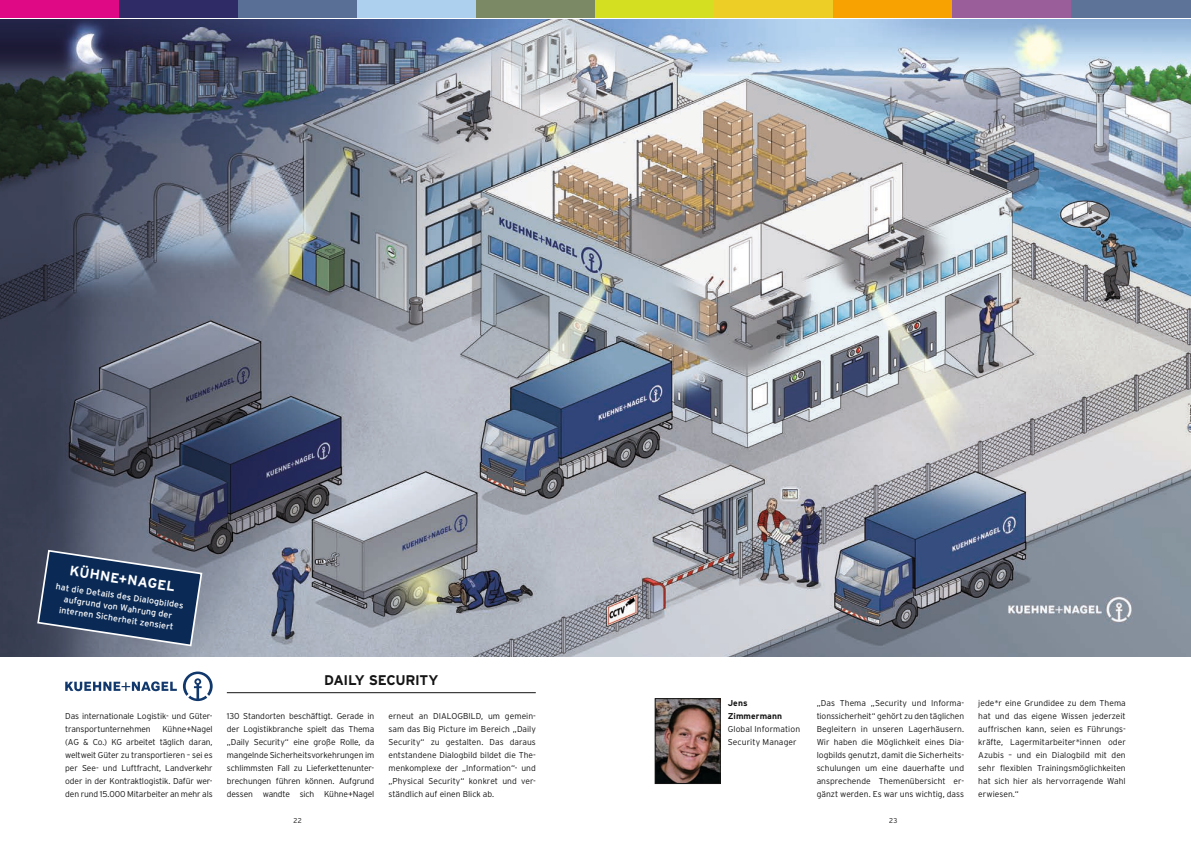
<style>
.page{position:relative;width:1191px;height:842px;background:#fff}
.page>*{position:absolute;margin:0;border:0;box-sizing:border-box;transform-origin:0 0}
.t1{font:700 14px "Interstate";color:#131413}
.t2{font:700 13.8px "Interstate";color:#fff}
.t3{font:8.8px/11.4px "Interstate";color:#fff;text-align:center}
.t4{font:300 8.5px/13px "Interstate";letter-spacing:-.005em;color:#131413;text-align:justify}
.t5{font:700 8.5px/13px "Interstate";letter-spacing:.015em;color:#131413}
.t6{font:300 7px "Interstate";color:#131413}
</style>
<div class="page">
<div style="left:0;top:0;width:119px;height:17px;background:#e00985"></div>
<div style="left:119px;top:0;width:119px;height:17px;background:#2f2b66"></div>
<div style="left:238px;top:0;width:119px;height:17px;background:#5a6f95"></div>
<div style="left:357px;top:0;width:119px;height:17px;background:#acd0ed"></div>
<div style="left:476px;top:0;width:119px;height:17px;background:#7b8964"></div>
<div style="left:595px;top:0;width:119px;height:17px;background:#d4df21"></div>
<div style="left:714px;top:0;width:119px;height:17px;background:#edce26"></div>
<div style="left:833px;top:0;width:119px;height:17px;background:#f7a200"></div>
<div style="left:952px;top:0;width:119px;height:17px;background:#9a5e9b"></div>
<div style="left:1071px;top:0;width:120px;height:17px;background:#5d7498"></div>
<img style="left:0;top:20px;width:1191px;height:636px">
<hr style="left:227px;top:692px;width:309px;height:1px;background:#131413">
<svg style="left:65px;top:671px;width:148px;height:30px"></svg>
<img style="left:657px;top:700px;width:61px;height:82px">
<div style="left:655px;top:698px;width:65px;height:86px;border:1px solid #131413"></div>
<svg style="left:36px;top:549px;width:167px;height:98px;background:#2f4668"></svg>
<h2 class="t2" style="left:71px;top:563px;width:108px;rotate:9deg">Kühn e+Na gel</h2>
<p class="t3" style="left:57px;top:581px;width:130px;rotate:8deg">hat die Details des Dialogbildes aufgrund von Wahrung der internen Sicherheit zensiert</p>
<p class="t4" style="left:65px;top:709px;width:149px">Das internationale Logistik- und Güter&shy;transportunternehmen</p>
<p class="t4" style="left:65px;top:722px;width:149px;text-indent:97px">Kühne+Nagel (AG &amp; Co.) KG arbeitet täglich daran, weltweit Güter zu transportieren – sei es per See- und Luftfracht, Landverkehr oder in der Kontraktlogistik. Dafür wer&shy;den rund 15.000 Mitarbeiter an mehr als</p>
<h1 class="t1" style="left:324px;top:672px;width:116px">DAILY SECURITY</h1>
<p class="t4" style="left:227px;top:709px;width:149px">130 Standorten beschäftigt. Gerade in der Logistikbranche spielt das Thema „Daily Security“ eine große Rolle, da mangelnde Sicherheitsvorkehrungen im schlimmsten Fall zu Lieferkettenunter&shy;brechungen führen können. Aufgrund dessen wandte sich Kühne+Nagel</p>
<p class="t4" style="left:388px;top:709px;width:149px">erneut an DIALOGBILD, um gemein&shy;sam das Big Picture im Bereich „Daily Security“ zu gestalten. Das daraus entstandene Dialogbild bildet die The&shy;menkomplexe der „Information“- und „Physical Security“ konkret und ver&shy;ständlich auf einen Blick ab.</p>
<p class="t5" style="left:727px;top:696px;width:56px">Jens<br>Zimmermann</p>
<p class="t4" style="left:727px;top:722px;width:74px">Global Information<br>Security Manager</p>
<p class="t4" style="left:816px;top:696px;width:149px">„Das Thema „Security und Informa&shy;tionssicherheit“ gehört zu den täglichen Begleitern in unseren Lagerhäusern.<br>Wir haben die Möglichkeit eines Dia&shy;logbilds genutzt, damit die Sicherheits&shy;schulungen um eine dauerhafte und ansprechende Themenübersicht er&shy;gänzt werden. Es war uns wichtig, dass</p>
<p class="t4" style="left:978px;top:696px;width:149px">jede*r eine Grundidee zu dem Thema hat und das eigene Wissen jederzeit auffrischen kann, seien es Führungs&shy;kräfte, Lagermitarbeiter*innen oder Azubis – und ein Dialogbild mit den sehr flexiblen Trainingsmöglichkeiten hat sich hier als hervorragende Wahl erwiesen.“</p>
<p class="t6" style="left:294px;top:816px;width:10px">22</p>
<p class="t6" style="left:889px;top:816px;width:10px">23</p>
</div>
